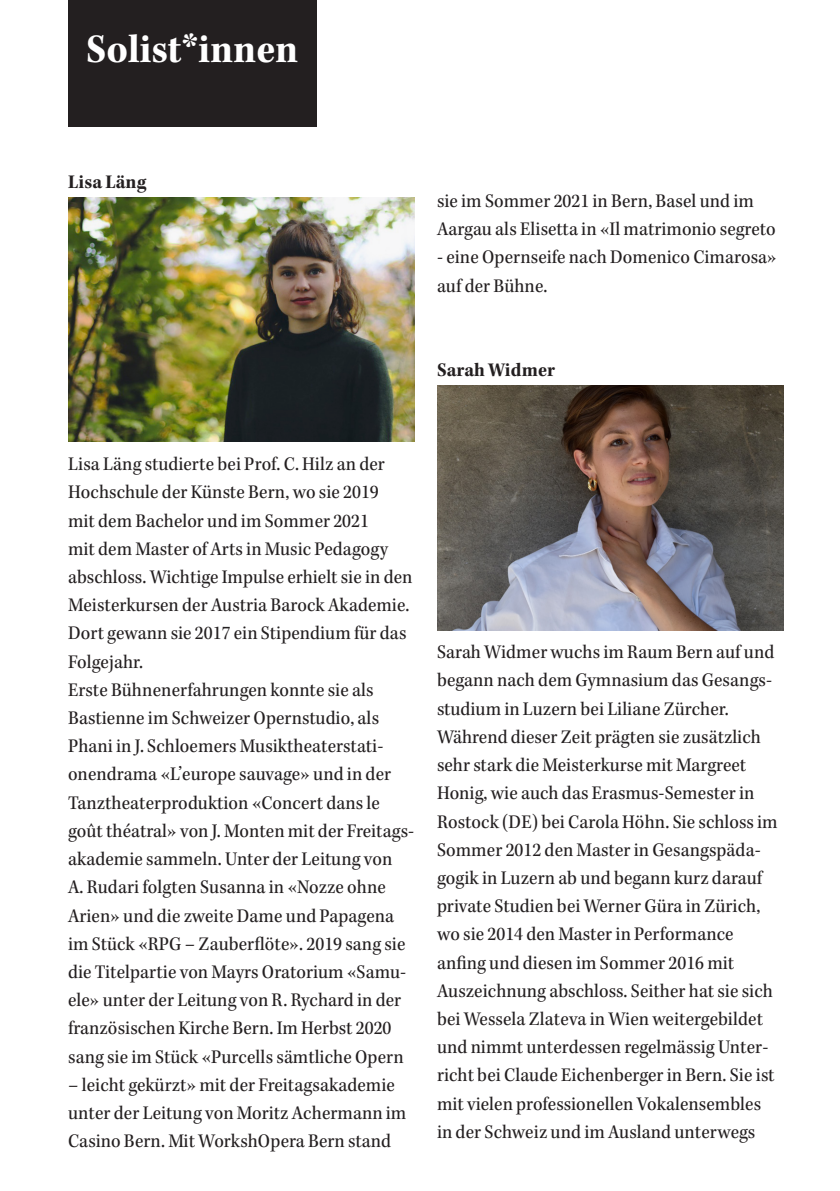
<style>
.page{position:relative;width:840px;height:1191px;background:#fff}
.page>*{position:absolute;margin:0;border:0;box-sizing:border-box;transform-origin:0 0}
.Grosser_Titel{font:42px "Kepler Std Bold Scn";letter-spacing:-.005em;color:#fff}
.Lauftext{font:20px/28.2px "Kepler Std Scn";letter-spacing:.005em;color:#231f20}
.Lauftext_Fett{font:20px "Kepler Std Bold Scn";letter-spacing:.005em;color:#231f20}
</style>
<div class="page">
<div style="left:68px;top:0;width:248px;height:127px;background:#231f20"></div>
<img style="left:68px;top:197px;width:346px;height:245px">
<img style="left:437px;top:385px;width:345px;height:245px">
<p class="Grosser_Titel" style="left:86px;top:26px;width:213px">Solist*innen</p>
<p class="Lauftext_Fett" style="left:68px;top:171px;width:80px">Lisa Läng</p>
<p class="Lauftext" style="left:437px;top:187px;width:340px">sie im Sommer 2021 in Bern, Basel und im<br>Aargau als Elisetta in «Il matrimonio segreto</p>
<p class="Lauftext" style="left:437px;top:244px;width:341px">- eine Opernseife nach Domenico Cimarosa» auf der Bühne.</p>
<p class="Lauftext_Fett" style="left:437px;top:359px;width:120px">Sarah Widmer</p>
<p class="Lauftext" style="left:68px;top:450px;width:346px">Lisa Läng studierte bei Prof. C. Hilz an der Hochschule der Künste Bern, wo sie 2019<br>mit dem Bachelor und im Sommer 2021<br>mit dem Master of Arts in Music Pedagogy abschloss. Wichtige Impulse erhielt sie in den Meisterkursen der Austria Barock Akademie.<br>Dort gewann sie 2017 ein Stipendium für das Folgejahr.</p>
<p class="Lauftext" style="left:68px;top:676px;width:347px">Erste Bühnenerfahrungen konnte sie als Bastienne im Schweizer Opernstudio, als Phani in J. Schloemers Musiktheaterstati&shy;onendrama «L’europe sauvage» und in der Tanztheaterproduktion «Concert dans le goût théatral» von J. Monten mit der Freitags&shy;akademie sammeln. Unter der Leitung von<br>A. Rudari folgten Susanna in «Nozze ohne Arien» und die zweite Dame und Papagena im Stück «RPG – Zauberflöte». 2019 sang sie die Titelpartie von Mayrs Oratorium «Samu&shy;ele» unter der Leitung von R. Rychard in der französischen Kirche Bern. Im Herbst 2020 sang sie im Stück «Purcells sämtliche Opern</p>
<p class="Lauftext" style="left:68px;top:1071px;width:339px">– leicht gekürzt» mit der Freitagsakademie unter der Leitung von Moritz Achermann im<br>Casino Bern. Mit WorkshOpera Bern stand</p>
<p class="Lauftext" style="left:437px;top:638px;width:342px">Sarah Widmer wuchs im Raum Bern auf und begann nach dem Gymnasium das Gesangs&shy;studium in Luzern bei Liliane Zürcher.<br>Während dieser Zeit prägten sie zusätzlich sehr stark die Meisterkurse mit Margreet Honig, wie auch das Erasmus-Semester in Rostock (DE) bei Carola Höhn. Sie schloss im Sommer 2012 den Master in Gesangspäda&shy;gogik in Luzern ab und begann kurz darauf private Studien bei Werner Güra in Zürich, wo sie 2014 den Master in Performance anfing und diesen im Sommer 2016 mit Auszeichnung abschloss. Seither hat sie sich bei Wessela Zlateva in Wien weitergebildet und nimmt unterdessen regelmässig Unter&shy;richt bei Claude Eichenberger in Bern. Sie ist mit vielen professionellen Vokalensembles in der Schweiz und im Ausland unterwegs</p>
</div>
